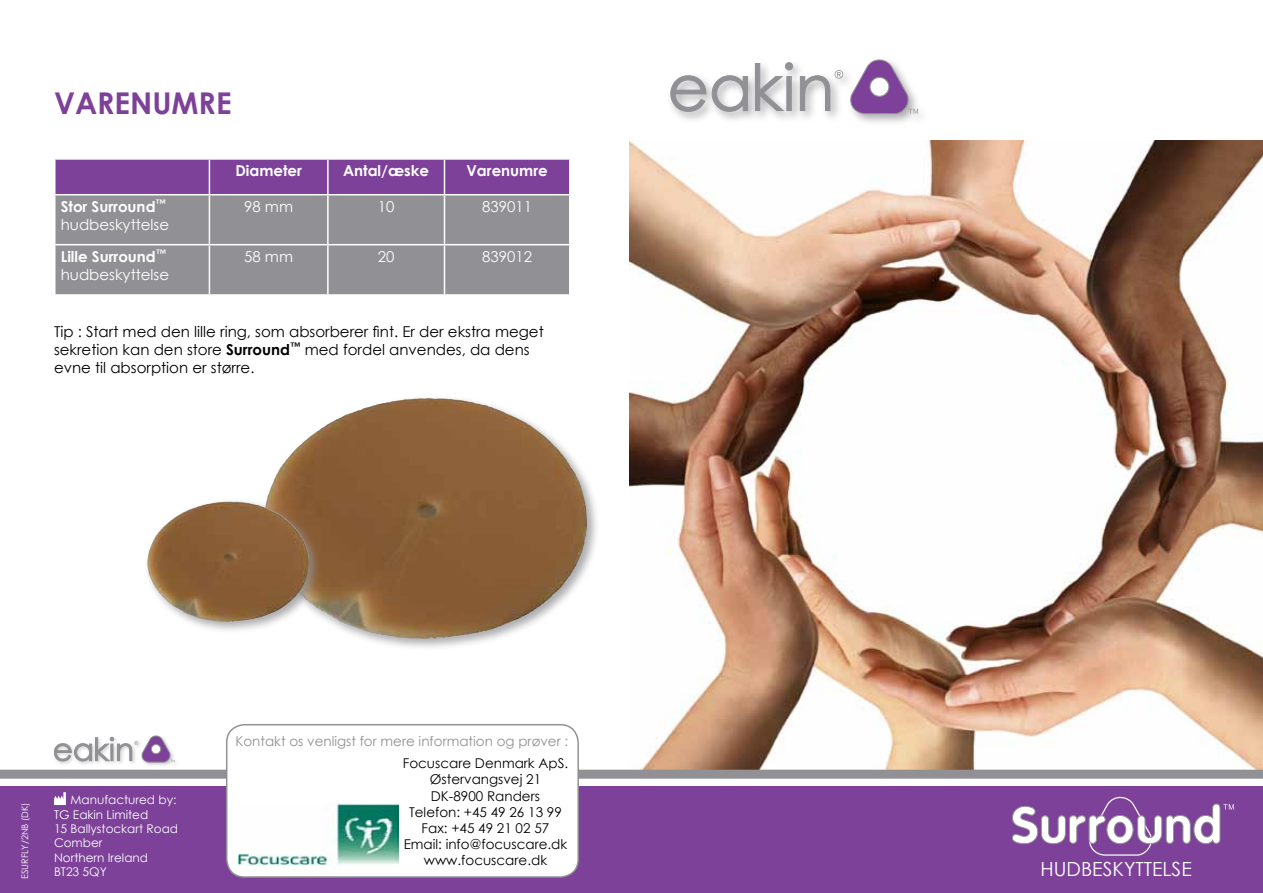
<style>
.page{position:relative;width:1263px;height:893px;background:#fff}
.page>*{position:absolute;margin:0;border:0;box-sizing:border-box;transform-origin:0 0}
.t1{font:700 30px "Century Gothic";color:#7d4199}
.t2{font:19.5px "Century Gothic";color:#fff}
.t3{font:15px/18px "Century Gothic";color:#000}
.t4{font:15px/18px "Century Gothic";color:#fff}
.t5{font:700 15px "Century Gothic";color:#fff}
.t6{font:13.5px/16.2px "Century Gothic";color:#000;text-align:center}
.t7{font:13.5px "Century Gothic";color:#919195}
.t8{font:12px/14.4px "Century Gothic";color:#fff}
.t9{font:9px "Century Gothic";color:#fff}
.s1{font-weight:700}
</style>
<div class="page">
<div style="left:667px;top:56px;width:263px;height:71px;background:#919195;opacity:.75"></div>
<svg style="left:670px;top:75px;width:78px;height:37px"></svg>
<svg style="left:754px;top:62px;width:39px;height:49px"></svg>
<svg style="left:799px;top:60px;width:119px;height:54px"></svg>
<div style="left:56px;top:160px;width:513px;height:34px;background:#7d4199"></div>
<div style="left:56px;top:195px;width:513px;height:99px;background:#919195"></div>
<hr style="left:54px;top:244px;width:155px;height:1px;background:#fff">
<hr style="left:209px;top:244px;width:119px;height:1px;background:#fff">
<hr style="left:328px;top:244px;width:116px;height:1px;background:#fff">
<hr style="left:444px;top:244px;width:126px;height:1px;background:#fff">
<hr style="left:209px;top:160px;width:1px;height:34px;background:#fff">
<hr style="left:327px;top:160px;width:2px;height:34px;background:#fff">
<hr style="left:444px;top:160px;width:1px;height:34px;background:#fff">
<hr style="left:209px;top:195px;width:1px;height:49px;background:#fff">
<hr style="left:327px;top:195px;width:2px;height:49px;background:#fff">
<hr style="left:444px;top:195px;width:1px;height:49px;background:#fff">
<hr style="left:209px;top:245px;width:1px;height:49px;background:#fff">
<hr style="left:327px;top:245px;width:2px;height:49px;background:#fff">
<hr style="left:444px;top:245px;width:1px;height:49px;background:#fff">
<div style="left:260px;top:395px;width:339px;height:256px;background:#919195;opacity:.75"></div>
<img style="left:263px;top:398px;width:160px;height:172px">
<div style="left:144px;top:498px;width:177px;height:136px;background:#919195;opacity:.75"></div>
<img style="left:147px;top:501px;width:80px;height:86px">
<img style="left:630px;top:140px;width:633px;height:630px">
<div style="left:0;top:786px;width:1263px;height:107px;background:#7d4199"></div>
<div style="left:0;top:770px;width:1263px;height:9px;background:#919195"></div>
<svg style="left:1012px;top:797px;width:222px;height:59px"></svg>
<svg style="left:54px;top:792px;width:12px;height:13px"></svg>
<div style="left:52px;top:734px;width:127px;height:33px;background:#919195;opacity:.5"></div>
<svg style="left:54px;top:736px;width:121px;height:26px"></svg>
<div style="left:227px;top:725px;width:351px;height:152px;background:#fff;border-radius:18px"></div>
<div style="left:226px;top:724px;width:353px;height:154px;border:2px solid #919195;border-radius:18px"></div>
<img style="left:238px;top:803px;width:160px;height:63px">
<h1 class="t1" style="left:54px;top:80px;width:179px">VARENUMRE</h1>
<p class="t5" style="left:235px;top:159px;width:68px">Diameter</p>
<p class="t5" style="left:343px;top:159px;width:88px">Antal/æske</p>
<p class="t5" style="left:466px;top:159px;width:83px">Varenumre</p>
<p class="t4" style="left:61px;top:197px;width:110px"><span class="s1">Stor Surround</span><sup>™ </sup>hudbeskyttelse</p>
<p class="t4" style="left:244px;top:197px;width:50px">98 mm</p>
<p class="t4" style="left:378px;top:197px;width:18px">10</p>
<p class="t4" style="left:482px;top:197px;width:51px">839011</p>
<p class="t4" style="left:61px;top:247px;width:110px"><span class="s1">Lille Surround</span><sup>™ </sup>hudbeskyttelse</p>
<p class="t4" style="left:244px;top:247px;width:50px">58 mm</p>
<p class="t4" style="left:378px;top:247px;width:18px">20</p>
<p class="t4" style="left:482px;top:247px;width:51px">839012</p>
<p class="t3" style="left:54px;top:322px;width:491px">Tip : Start med den lille ring, som absorberer fint. Er der ekstra meget sekretion kan den store <span class="s1">Surround</span><sup>™</sup> med fordel anvendes, da dens evne til absorption er større.</p>
<p class="t9" style="left:18px;top:879px;width:78px;rotate:-90deg">ESURFLY/2NB (DK)</p>
<p class="t8" style="left:54px;top:792px;width:126px;text-indent:17px">Manufactured by:<br>TG Eakin Limited<br>15 Ballystockart Road<br>Comber<br>Northern Ireland</p>
<p class="t8" style="left:54px;top:864px;width:54px">BT23 5QY</p>
<p class="t7" style="left:235px;top:731px;width:334px">Kontakt os venligst for mere information og prøver :</p>
<p class="t6" style="left:403px;top:755px;width:167px">Focuscare Denmark ApS.<br>Østervangsvej 21<br>DK-8900 Randers<br>Telefon: +45 49 26 13 99<br>Fax: +45 49 21 02 57<br>Email: info@focuscare.dk www.focuscare.dk</p>
<h2 class="t2" style="left:1040px;top:855px;width:153px">HUDBESKYTTELSE</h2>
</div>
